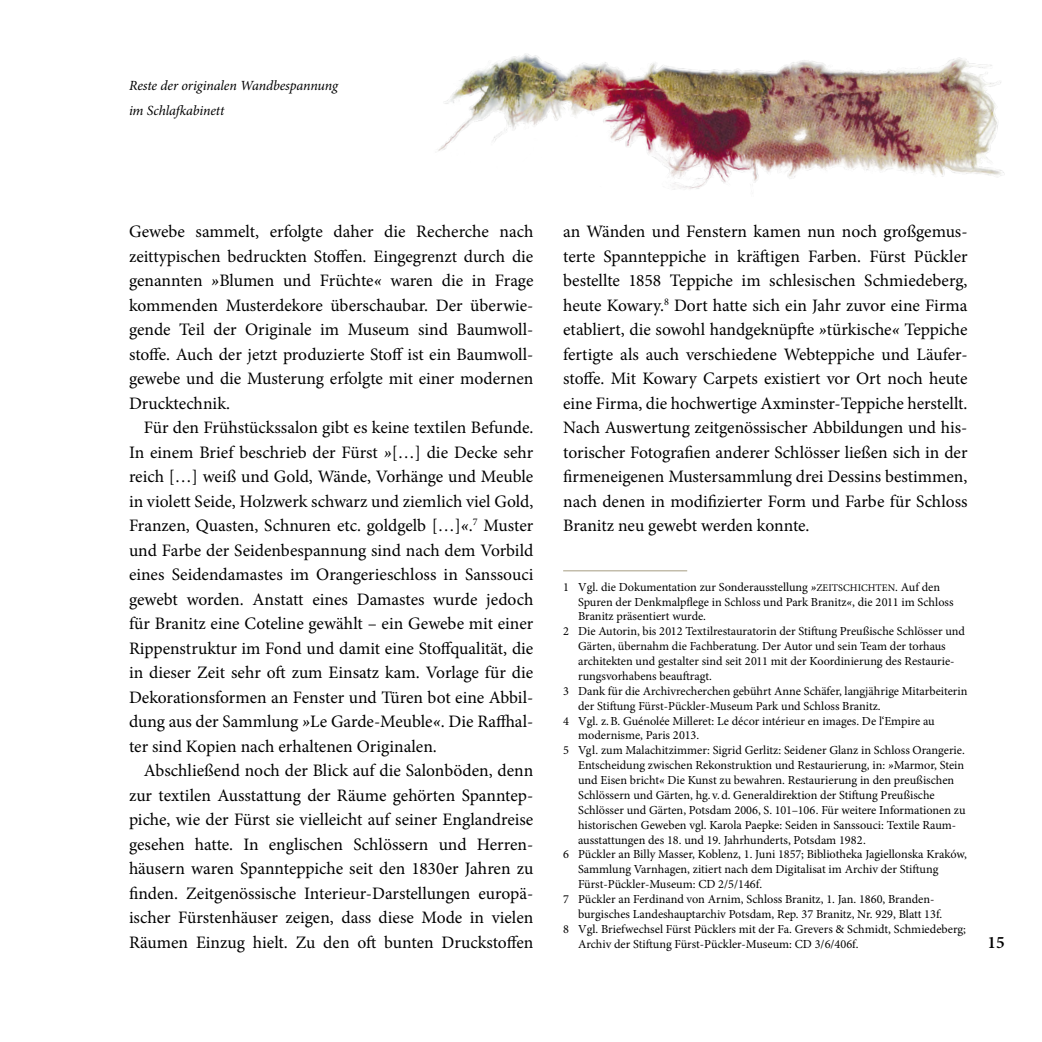
<style>
.page{position:relative;width:1042px;height:1042px;background:#fff}
.page>*{position:absolute;margin:0;border:0;box-sizing:border-box;transform-origin:0 0}
.t1{font:17.5px/24.5px "Minion Pro";color:#000;text-align:justify}
.t2{font:600 17.5px "Minion Pro";color:#000}
.t3{font:italic 14px/24.5px "Minion Pro";letter-spacing:-.01em;color:#000}
.t4{font:12.25px "Minion Pro";color:#000}
.s1{font-weight:600;font-style:italic}
.s2{font-size:10.15px}
</style>
<div class="page">
<hr style="left:563px;top:570px;width:124px;height:1px;background:#bbb49f">
<img style="left:438px;top:53px;width:567px;height:137px">
<p class="t3" style="left:129px;top:73px;width:211px">Reste der originalen Wandbespannung im Schlafkabinett</p>
<p class="t1" style="left:129px;top:219px;width:406px">Gewebe sammelt, erfolgte daher die Recherche nach zeittypischen bedruckten Stoffen. Eingegrenzt durch die genannten <span class="s1">»</span>Blumen und Früchte<span class="s1">«</span> waren die in Frage kommenden Musterdekore überschaubar. Der überwie&shy;gende Teil der Originale im Museum sind Baumwoll&shy;stoffe. Auch der jetzt produzierte Stoff ist ein Baumwoll&shy;gewebe und die Musterung erfolgte mit einer modernen Drucktechnik.</p>
<p class="t1" style="left:129px;top:415px;width:406px;text-indent:15px">Für den Frühstückssalon gibt es keine textilen Befunde.<br>In einem Brief beschrieb der Fürst <span class="s1">»</span>[…] die Decke sehr reich […] weiß und Gold, Wände, Vorhänge und Meuble in violett Seide, Holzwerk schwarz und ziemlich viel Gold, Franzen, Quasten, Schnuren etc. goldgelb […]<span class="s1">«</span>.<sup>7</sup> Muster und Farbe der Seidenbespannung sind nach dem Vorbild eines Seidendamastes im Orangerieschloss in Sanssouci gewebt worden. Anstatt eines Damastes wurde jedoch für Branitz eine Coteline gewählt – ein Gewebe mit einer Rippenstruktur im Fond und damit eine Stoffqualität, die in dieser Zeit sehr oft zum Einsatz kam. Vorlage für die Dekorationsformen an Fenster und Türen bot eine Abbil&shy;dung aus der Sammlung <span class="s1">»</span>Le Garde-Meuble<span class="s1">«</span>. Die Raffhal&shy;ter sind Kopien nach erhaltenen Originalen.</p>
<p class="t1" style="left:129px;top:758px;width:406px;text-indent:15px">Abschließend noch der Blick auf die Salonböden, denn zur textilen Ausstattung der Räume gehörten Spanntep&shy;piche, wie der Fürst sie vielleicht auf seiner Englandreise gesehen hatte. In englischen Schlössern und Herren&shy;häusern waren Spannteppiche seit den 1830er Jahren zu finden. Zeitgenössische Interieur-Darstellungen europä&shy;ischer Fürstenhäuser zeigen, dass diese Mode in vielen Räumen Einzug hielt. Zu den oft bunten Druckstoffen</p>
<p class="t1" style="left:563px;top:219px;width:406px">an Wänden und Fenstern kamen nun noch großgemus&shy;terte Spannteppiche in kräftigen Farben. Fürst Pückler bestellte 1858 Teppiche im schlesischen Schmiedeberg, heute Kowary.<sup>8</sup> Dort hatte sich ein Jahr zuvor eine Firma etabliert, die sowohl handgeknüpfte <span class="s1">»</span>türkische<span class="s1">«</span> Teppiche fertigte als auch verschiedene Webteppiche und Läufer&shy;stoffe. Mit Kowary Carpets existiert vor Ort noch heute eine Firma, die hochwertige Axminster-Teppiche herstellt.<br>Nach Auswertung zeitgenössischer Abbildungen und his&shy;torischer Fotografien anderer Schlösser ließen sich in der firmeneigenen Mustersammlung drei Dessins bestimmen, nach denen in modifizierter Form und Farbe für Schloss Branitz neu gewebt werden konnte. <sup>1</sup> <sup>2</sup> <sup>3</sup> <sup>4</sup> <sup>5</sup> <sup>6</sup> <sup>7</sup> <sup>8</sup></p>
<p class="t4" style="left:563px;top:578px;width:378px">1 Vgl. die Dokumentation zur Sonderausstellung <span class="s1">»</span><span class="s2">ZEITSCHICHTEN</span>. Auf den</p>
<p class="t4" style="left:578px;top:593px;width:377px">Spuren der Denkmalpflege in Schloss und Park Branitz<span class="s1">«</span>, die 2011 im Schloss</p>
<p class="t4" style="left:578px;top:608px;width:129px">Branitz präsentiert wurde.</p>
<p class="t4" style="left:563px;top:623px;width:403px">2 Die Autorin, bis 2012 Textilrestauratorin der Stiftung Preußische Schlösser und</p>
<p class="t4" style="left:578px;top:638px;width:369px">Gärten, übernahm die Fachberatung. Der Autor und sein Team der torhaus</p>
<p class="t4" style="left:578px;top:653px;width:378px">architekten und gestalter sind seit 2011 mit der Koordinierung des Restaurie-</p>
<p class="t4" style="left:578px;top:668px;width:135px">rungsvorhabens beauftragt.</p>
<p class="t4" style="left:563px;top:682px;width:406px">3 Dank für die Archivrecherchen gebührt Anne Schäfer, langjährige Mitarbeiterin</p>
<p class="t4" style="left:578px;top:697px;width:304px">der Stiftung Fürst-Pückler-Museum Park und Schloss Branitz.</p>
<p class="t4" style="left:563px;top:712px;width:373px">4 Vgl. z.B. Guénolée Milleret: Le décor intérieur en images. De l‘Empire au</p>
<p class="t4" style="left:578px;top:727px;width:123px">modernisme, Paris 2013.</p>
<p class="t4" style="left:563px;top:742px;width:403px">5 Vgl. zum Malachitzimmer: Sigrid Gerlitz: Seidener Glanz in Schloss Orangerie.</p>
<p class="t4" style="left:578px;top:757px;width:388px">Entscheidung zwischen Rekonstruktion und Restaurierung, in: <span class="s1">»</span>Marmor, Stein</p>
<p class="t4" style="left:578px;top:772px;width:378px">und Eisen bricht<span class="s1">«</span> Die Kunst zu bewahren. Restaurierung in den preußischen</p>
<p class="t4" style="left:578px;top:787px;width:358px">Schlössern und Gärten, hg. v.d. Generaldirektion der Stiftung Preußische</p>
<p class="t4" style="left:578px;top:801px;width:389px">Schlösser und Gärten, Potsdam 2006, S. 101–106. Für weitere Informationen zu</p>
<p class="t4" style="left:578px;top:816px;width:380px">historischen Geweben vgl. Karola Paepke: Seiden in Sanssouci: Textile Raum-</p>
<p class="t4" style="left:578px;top:831px;width:289px">ausstattungen des 18. und 19. Jahrhunderts, Potsdam 1982.</p>
<p class="t4" style="left:563px;top:846px;width:405px">6 Pückler an Billy Masser, Koblenz, 1. Juni 1857; Bibliotheka Jagiellonska Kraków,</p>
<p class="t4" style="left:578px;top:861px;width:362px">Sammlung Varnhagen, zitiert nach dem Digitalisat im Archiv der Stiftung</p>
<p class="t4" style="left:578px;top:876px;width:186px">Fürst-Pückler-Museum: CD 2/5/146f.</p>
<p class="t4" style="left:563px;top:891px;width:373px">7 Pückler an Ferdinand von Arnim, Schloss Branitz, 1. Jan. 1860, Branden-</p>
<p class="t4" style="left:578px;top:906px;width:366px">burgisches Landeshauptarchiv Potsdam, Rep. 37 Branitz, Nr. 929, Blatt 13f.</p>
<p class="t4" style="left:563px;top:920px;width:404px">8 Vgl. Briefwechsel Fürst Pücklers mit der Fa. Grevers &amp; Schmidt, Schmiedeberg;</p>
<p class="t4" style="left:578px;top:935px;width:282px">Archiv der Stiftung Fürst-Pückler-Museum: CD 3/6/406f.</p>
<p class="t2" style="left:987px;top:930px;width:19px">15</p>
</div>
